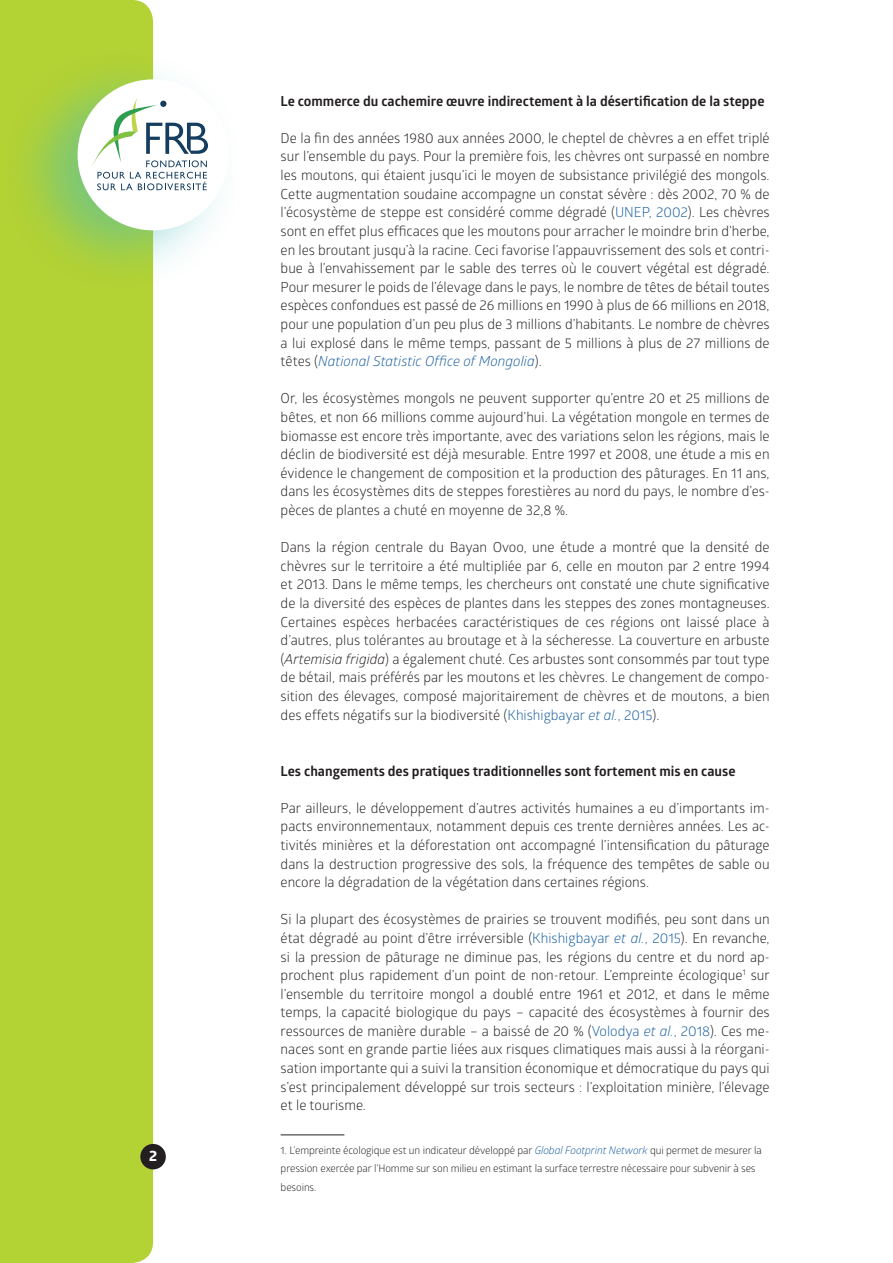
<style>
.page{position:relative;width:893px;height:1263px;background:#fff}
.page>*{position:absolute;margin:0;border:0;box-sizing:border-box;transform-origin:0 0}
.t1{font:700 14.85px "Globerx";color:#fff}
.t2{font:13.8px/18.6px "Glober";color:#231f20;text-align:justify}
.t3{font:700 13.8px "Glober";color:#231f20}
.t4{font:10.5px/18.6px "Glober";letter-spacing:-.01em;color:#231f20}
.s1{color:#175d9e}
.s2{font-style:italic;color:#175d9e}
.s3{font-style:italic}
</style>
<div class="page">
<div style="left:0;top:0;width:153px;height:1263px;background:#b3d234"></div>
<div style="left:1px;top:48px;width:243px;height:244px;background:#44bdbb;opacity:.5"></div>
<div style="left:78px;top:79px;width:151px;height:151px;background:#fff;border-radius:50%"></div>
<svg style="left:91px;top:96px;width:117px;height:94px"></svg>
<div style="left:140px;top:1144px;width:26px;height:25px;background:#231f20;border-radius:50%"></div>
<hr style="left:281px;top:1134px;width:63px;height:1px;background:#231f20">
<p class="t1" style="left:149px;top:1145px;width:10px">2</p>
<p class="t3" style="left:281px;top:91px;width:485px">Le commerce du cachemire œuvre indirectement à la désertification de la steppe</p>
<p class="t2" style="left:281px;top:128px;width:491px">De la fin des années 1980 aux années 2000, le cheptel de chèvres a en effet triplé sur l’ensemble du pays. Pour la première fois, les chèvres ont surpassé en nombre les moutons, qui étaient jusqu’ici le moyen de subsistance privilégié des mongols.<br>Cette augmentation soudaine accompagne un constat sévère : dès 2002, 70 % de l’écosystème de steppe est considéré comme dégradé (<span class="s1">UNEP, 2002</span>). Les chèvres sont en effet plus efficaces que les moutons pour arracher le moindre brin d’herbe, en les broutant jusqu’à la racine. Ceci favorise l’appauvrissement des sols et contri&shy;bue à l’envahissement par le sable des terres où le couvert végétal est dégradé.<br>Pour mesurer le poids de l’élevage dans le pays, le nombre de têtes de bétail toutes espèces confondues est passé de 26 millions en 1990 à plus de 66 millions en 2018, pour une population d’un peu plus de 3 millions d’habitants. Le nombre de chèvres a lui explosé dans le même temps, passant de 5 millions à plus de 27 millions de têtes (<span class="s2">National Statistic Office of Mongolia</span>).</p>
<p class="t2" style="left:281px;top:388px;width:490px">Or, les écosystèmes mongols ne peuvent supporter qu’entre 20 et 25 millions de bêtes, et non 66 millions comme aujourd’hui. La végétation mongole en termes de biomasse est encore très importante, avec des variations selon les régions, mais le déclin de biodiversité est déjà mesurable. Entre 1997 et 2008, une étude a mis en évidence le changement de composition et la production des pâturages. En 11 ans, dans les écosystèmes dits de steppes forestières au nord du pays, le nombre d’es&shy;pèces de plantes a chuté en moyenne de 32,8 %.</p>
<p class="t2" style="left:281px;top:537px;width:491px">Dans la région centrale du Bayan Ovoo, une étude a montré que la densité de chèvres sur le territoire a été multipliée par 6, celle en mouton par 2 entre 1994 et 2013. Dans le même temps, les chercheurs ont constaté une chute significative de la diversité des espèces de plantes dans les steppes des zones montagneuses.<br>Certaines espèces herbacées caractéristiques de ces régions ont laissé place à d’autres, plus tolérantes au broutage et à la sécheresse. La couverture en arbuste (<span class="s3">Artemisia frigida</span>) a également chuté. Ces arbustes sont consommés par tout type de bétail, mais préférés par les moutons et les chèvres. Le changement de compo&shy;sition des élevages, composé majoritairement de chèvres et de moutons, a bien des effets négatifs sur la biodiversité (<span class="s1">Khishigbayar</span> <span class="s2">et al.</span><span class="s1">, 2015</span>).</p>
<p class="t3" style="left:281px;top:761px;width:456px">Les changements des pratiques traditionnelles sont fortement mis en cause</p>
<p class="t2" style="left:281px;top:798px;width:491px">Par ailleurs, le développement d’autres activités humaines a eu d’importants im&shy;pacts environnementaux, notamment depuis ces trente dernières années. Les ac&shy;tivités minières et la déforestation ont accompagné l’intensification du pâturage dans la destruction progressive des sols, la fréquence des tempêtes de sable ou encore la dégradation de la végétation dans certaines régions.</p>
<p class="t2" style="left:281px;top:909px;width:491px">Si la plupart des écosystèmes de prairies se trouvent modifiés, peu sont dans un état dégradé au point d’être irréversible (<span class="s1">Khishigbayar</span> <span class="s2">et al.</span><span class="s1">, 2015</span>). En revanche, si la pression de pâturage ne diminue pas, les régions du centre et du nord ap&shy;prochent plus rapidement d’un point de non-retour. L’empreinte écologique<sup>1</sup> sur l’ensemble du territoire mongol a doublé entre 1961 et 2012, et dans le même temps, la capacité biologique du pays – capacité des écosystèmes à fournir des ressources de manière durable – a baissé de 20 % (<span class="s1">Volodya</span> <span class="s2">et al.</span><span class="s1">, 2018</span>). Ces me&shy;naces sont en grande partie liées aux risques climatiques mais aussi à la réorgani&shy;sation importante qui a suivi la transition économique et démocratique du pays qui s’est principalement développé sur trois secteurs : l’exploitation minière, l’élevage et le tourisme.</p>
<p class="t4" style="left:281px;top:1140px;width:483px">1. L’empreinte écologique est un indicateur développé par <span class="s2">Global Footprint Network</span> qui permet de mesurer la pression exercée par l’Homme sur son milieu en estimant la surface terrestre nécessaire pour subvenir à ses besoins.</p>
</div>
